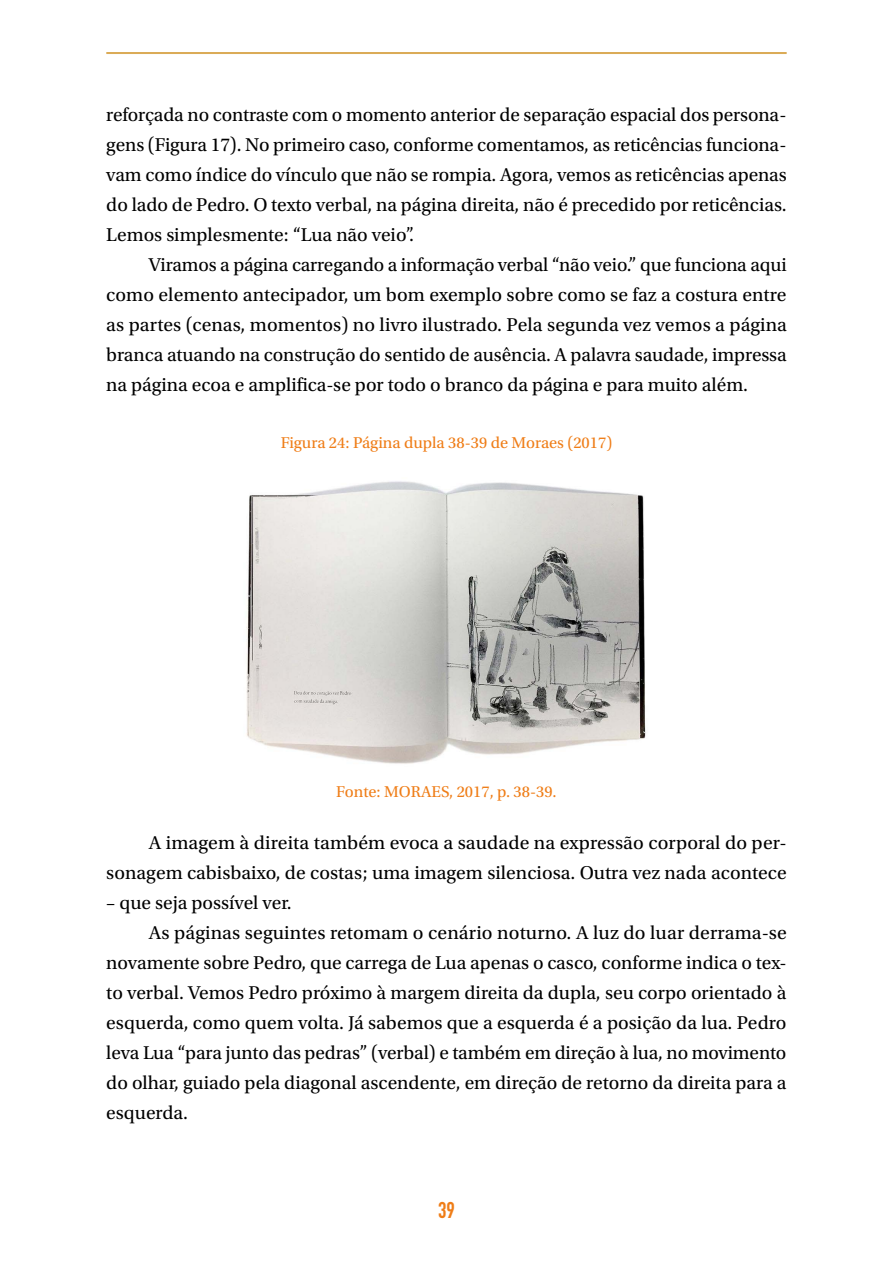
<style>
.page{position:relative;width:893px;height:1263px;background:#fff}
.page>*{position:absolute;margin:0;border:0;box-sizing:border-box;transform-origin:0 0}
.t1{font:700 22.5px "DIN Condensed";color:#ef7d17}
.t2{font:19.5px/30px "Utopia Std";color:#000;text-align:justify}
.t3{font:16.5px "Utopia Std";color:#ef7d17}
</style>
<div class="page">
<hr style="left:106px;top:52px;width:681px;height:1px;background:#daa953">
<hr style="left:106px;top:53px;width:681px;height:1px;background:#daa953">
<img style="left:246px;top:481px;width:400px;height:283px">
<p class="t2" style="left:106px;top:100px;width:682px">reforçada no contraste com o momento anterior de separação espacial dos persona&shy;gens (Figura 17). No primeiro caso, conforme comentamos, as reticências funciona&shy;vam como índice do vínculo que não se rompia. Agora, vemos as reticências apenas do lado de Pedro. O texto verbal, na página direita, não é precedido por reticências.<br>Lemos simplesmente: “Lua não veio”.</p>
<p class="t2" style="left:106px;top:250px;width:682px;text-indent:43px">Viramos a página carregando a informação verbal “não veio.” que funciona aqui como elemento antecipador, um bom exemplo sobre como se faz a costura entre as partes (cenas, momentos) no livro ilustrado. Pela segunda vez vemos a página branca atuando na construção do sentido de ausência. A palavra saudade, impressa na página ecoa e amplifica-se por todo o branco da página e para muito além.</p>
<p class="t3" style="left:281px;top:433px;width:333px">Figura 24: Página dupla 38-39 de Moraes (2017)</p>
<p class="t3" style="left:336px;top:783px;width:222px">Fonte: MORAES, 2017, p. 38-39.</p>
<p class="t2" style="left:106px;top:828px;width:682px;text-align:right">A imagem à direita também evoca a saudade na expressão corporal do per&shy;sonagem cabisbaixo, de costas; uma imagem silenciosa. Outra vez nada acontece</p>
<p class="t2" style="left:106px;top:888px;width:187px">– que seja possível ver.</p>
<p class="t2" style="left:149px;top:918px;width:639px">As páginas seguintes retomam o cenário noturno. A luz do luar derrama-se</p>
<p class="t2" style="left:106px;top:948px;width:682px">novamente sobre Pedro, que carrega de Lua apenas o casco, conforme indica o tex-</p>
<p class="t2" style="left:106px;top:978px;width:682px">to verbal. Vemos Pedro próximo à margem direita da dupla, seu corpo orientado à</p>
<p class="t2" style="left:106px;top:1008px;width:682px">esquerda, como quem volta. Já sabemos que a esquerda é a posição da lua. Pedro</p>
<p class="t2" style="left:106px;top:1038px;width:682px">leva Lua “para junto das pedras” (verbal) e também em direção à lua, no movimento</p>
<p class="t2" style="left:106px;top:1068px;width:682px">do olhar, guiado pela diagonal ascendente, em direção de retorno da direita para a</p>
<p class="t2" style="left:106px;top:1098px;width:83px">esquerda.</p>
<p class="t1" style="left:438px;top:1195px;width:18px">39</p>
</div>
